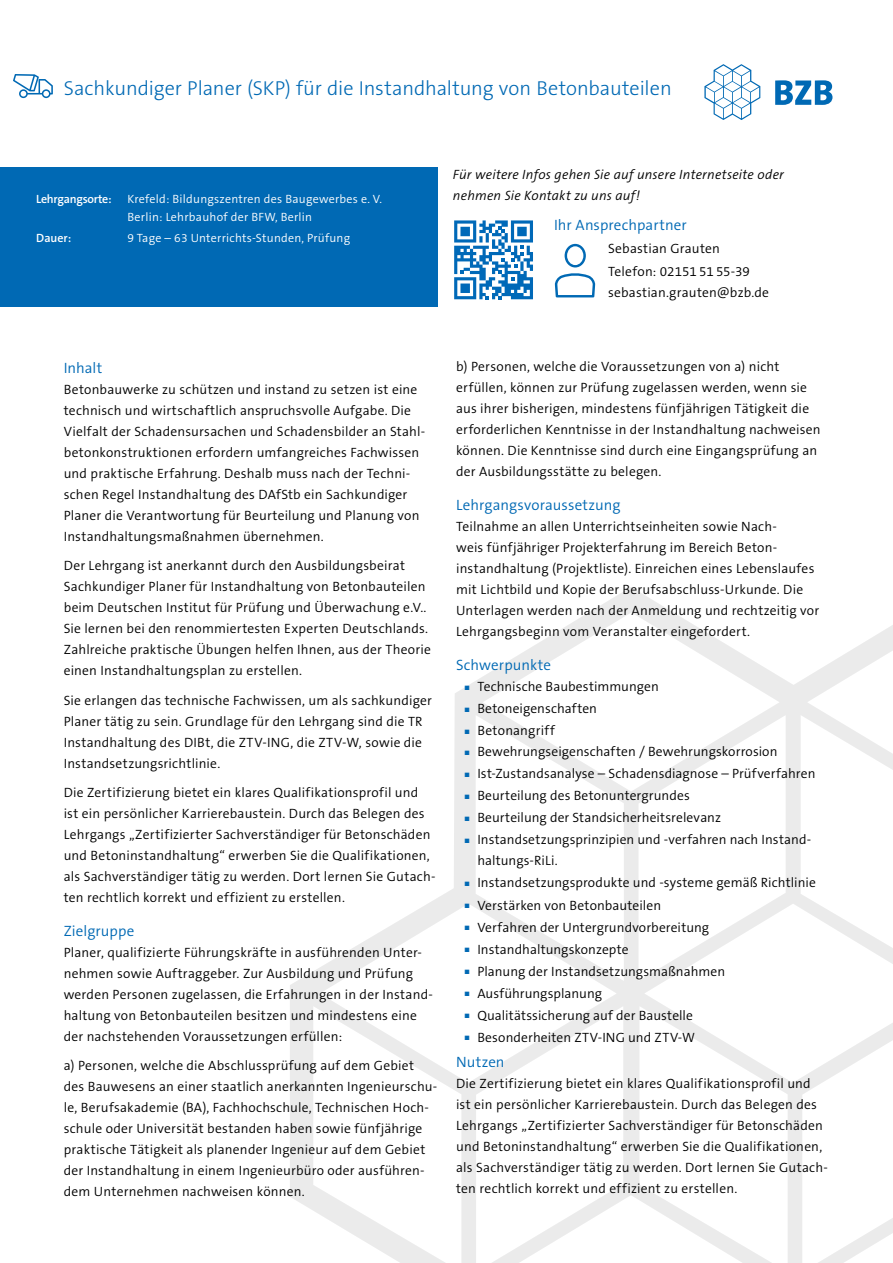
<style>
.page{position:relative;width:893px;height:1263px;background:#fff}
.page>*{position:absolute;margin:0;border:0;box-sizing:border-box;transform-origin:0 0}
.t1{font:300 20.25px "The Sans B W3";letter-spacing:-.005em;color:#0069b4}
.t2{font:300 15px "The Sans B W4";letter-spacing:.005em;color:#0069b4}
.t3{font:300 13.5px/21px "The Sans B W4";letter-spacing:.015em;color:#000}
.t4{font:italic 300 13.5px/21px "The Sans B W4";letter-spacing:.015em;color:#000}
.t5{font:300 12px/18px "The Sans B W4";letter-spacing:.02em;color:#fff}
.t6{font:600 12px "The Sans B W6";letter-spacing:-.02em;color:#fff}
</style>
<div class="page">
<svg style="left:290px;top:587px;width:603px;height:676px"></svg>
<svg style="left:555px;top:244px;width:40px;height:53px"></svg>
<svg style="left:13px;top:74px;width:40px;height:24px"></svg>
<svg style="left:704px;top:64px;width:56px;height:56px"></svg>
<div style="left:0;top:168px;width:437px;height:139px;background:#0069b4"></div>
<svg style="left:775px;top:80px;width:57px;height:25px"></svg>
<svg style="left:454px;top:220px;width:79px;height:79px"></svg>
<svg style="left:465px;top:685px;width:4px;height:4px"></svg>
<svg style="left:465px;top:707px;width:4px;height:4px"></svg>
<svg style="left:465px;top:729px;width:4px;height:5px"></svg>
<svg style="left:465px;top:750px;width:4px;height:5px"></svg>
<svg style="left:465px;top:772px;width:4px;height:5px"></svg>
<svg style="left:465px;top:794px;width:4px;height:5px"></svg>
<svg style="left:465px;top:816px;width:4px;height:5px"></svg>
<svg style="left:465px;top:838px;width:4px;height:5px"></svg>
<svg style="left:465px;top:881px;width:4px;height:5px"></svg>
<svg style="left:465px;top:904px;width:4px;height:4px"></svg>
<svg style="left:465px;top:926px;width:4px;height:4px"></svg>
<svg style="left:465px;top:948px;width:4px;height:4px"></svg>
<svg style="left:465px;top:970px;width:4px;height:4px"></svg>
<svg style="left:465px;top:992px;width:4px;height:4px"></svg>
<svg style="left:465px;top:1014px;width:4px;height:4px"></svg>
<svg style="left:465px;top:1036px;width:4px;height:4px"></svg>
<h1 class="t1" style="left:64px;top:75px;width:609px">Sachkundiger Planer (SKP) für die Instandhaltung von Betonbauteilen</h1>
<p class="t6" style="left:36px;top:191px;width:77px">Lehrgangsorte:</p>
<p class="t5" style="left:128px;top:190px;width:256px">Krefeld: Bildungszentren des Baugewerbes e. V.<br>Berlin: Lehrbauhof der BFW, Berlin</p>
<p class="t6" style="left:36px;top:230px;width:37px">Dauer:</p>
<p class="t5" style="left:128px;top:229px;width:224px">9 Tage – 63 Unterrichts-Stunden, Prüfung</p>
<p class="t4" style="left:453px;top:164px;width:332px">Für weitere Infos gehen Sie auf unsere Internetseite oder nehmen Sie Kontakt zu uns auf!</p>
<p class="t2" style="left:554px;top:215px;width:134px">Ihr Ansprechpartner</p>
<p class="t3" style="left:608px;top:237px;width:143px;line-height:23.1px">Sebastian Grauten<br>Telefon: 02151 51 55-39</p>
<p class="t3" style="left:608px;top:282px;width:163px">sebastian.grauten@bzb.de</p>
<p class="t2" style="left:64px;top:358px;width:40px">Inhalt</p>
<p class="t3" style="left:64px;top:379px;width:363px">Betonbauwerke zu schützen und instand zu setzen ist eine technisch und wirtschaftlich anspruchsvolle Aufgabe. Die Vielfalt der Schadensursachen und Schadensbilder an Stahl&shy;betonkonstruktionen erfordern umfangreiches Fachwissen und praktische Erfahrung. Deshalb muss nach der Techni&shy;schen Regel Instandhaltung des DAfStb ein Sachkundiger Planer die Verantwortung für Beurteilung und Planung von Instandhaltungsmaßnahmen übernehmen.</p>
<p class="t3" style="left:64px;top:555px;width:369px">Der Lehrgang ist anerkannt durch den Ausbildungsbeirat Sachkundiger Planer für Instandhaltung von Betonbauteilen beim Deutschen Institut für Prüfung und Überwachung e.V..<br>Sie lernen bei den renommiertesten Experten Deutschlands.<br>Zahlreiche praktische Übungen helfen Ihnen, aus der Theorie einen Instandhaltungsplan zu erstellen.</p>
<p class="t3" style="left:64px;top:690px;width:370px">Sie erlangen das technische Fachwissen, um als sachkundiger Planer tätig zu sein. Grundlage für den Lehrgang sind die TR Instandhaltung des DIBt, die ZTV-ING, die ZTV-W, sowie die Instandsetzungsrichtlinie.</p>
<p class="t3" style="left:64px;top:782px;width:373px">Die Zertifizierung bietet ein klares Qualifikationsprofil und ist ein persönlicher Karrierebaustein. Durch das Belegen des Lehrgangs „Zertifizierter Sachverständiger für Betonschäden und Betoninstandhaltung“ erwerben Sie die Qualifikationen, als Sachverständiger tätig zu werden. Dort lernen Sie Gutach&shy;ten rechtlich korrekt und effizient zu erstellen.</p>
<p class="t2" style="left:64px;top:921px;width:72px">Zielgruppe</p>
<p class="t3" style="left:64px;top:942px;width:371px">Planer, qualifizierte Führungskräfte in ausführenden Unter&shy;nehmen sowie Auftraggeber. Zur Ausbildung und Prüfung werden Personen zugelassen, die Erfahrungen in der Instand&shy;haltung von Betonbauteilen besitzen und mindestens eine der nachstehenden Voraussetzungen erfüllen:</p>
<p class="t3" style="left:64px;top:1055px;width:375px">a) Personen, welche die Abschlussprüfung auf dem Gebiet des Bauwesens an einer staatlich anerkannten Ingenieurschu&shy;le, Berufsakademie (BA), Fachhochschule, Technischen Hoch&shy;schule oder Universität bestanden haben sowie fünfjährige praktische Tätigkeit als planender Ingenieur auf dem Gebiet der Instandhaltung in einem Ingenieurbüro oder ausführen&shy;dem Unternehmen nachweisen können.</p>
<p class="t3" style="left:456px;top:356px;width:366px">b) Personen, welche die Voraussetzungen von a) nicht erfüllen, können zur Prüfung zugelassen werden, wenn sie aus ihrer bisherigen, mindestens fünfjährigen Tätigkeit die erforderlichen Kenntnisse in der Instandhaltung nachweisen können. Die Kenntnisse sind durch eine Eingangsprüfung an der Ausbildungsstätte zu belegen.</p>
<p class="t2" style="left:456px;top:495px;width:166px">Lehrgangsvoraussetzung</p>
<p class="t3" style="left:456px;top:516px;width:365px">Teilnahme an allen Unterrichtseinheiten sowie Nach-<br>weis fünfjähriger Projekterfahrung im Bereich Beton&shy;instandhaltung (Projektliste). Einreichen eines Lebenslaufes mit Lichtbild und Kopie der Berufsabschluss-Urkunde. Die Unterlagen werden nach der Anmeldung und rechtzeitig vor Lehrgangsbeginn vom Veranstalter eingefordert.</p>
<p class="t2" style="left:456px;top:655px;width:97px">Schwerpunkte</p>
<p class="t3" style="left:477px;top:675px;width:340px;line-height:21.9px">Technische Baubestimmungen<br>Betoneigenschaften<br>Betonangriff<br>Bewehrungseigenschaften / Bewehrungskorrosion Ist-Zustandsanalyse – Schadensdiagnose – Prüfverfahren Beurteilung des Betonuntergrundes<br>Beurteilung der Standsicherheitsrelevanz Instandsetzungsprinzipien und -verfahren nach Instand&shy;haltungs-RiLi.<br>Instandsetzungsprodukte und -systeme gemäß Richtlinie Verstärken von Betonbauteilen<br>Verfahren der Untergrundvorbereitung Instandhaltungskonzepte<br>Planung der Instandsetzungsmaßnahmen Ausführungsplanung<br>Qualitätssicherung auf der Baustelle<br>Besonderheiten ZTV-ING und ZTV-W</p>
<p class="t2" style="left:456px;top:1052px;width:50px">Nutzen</p>
<p class="t3" style="left:456px;top:1073px;width:373px">Die Zertifizierung bietet ein klares Qualifikationsprofil und ist ein persönlicher Karrierebaustein. Durch das Belegen des Lehrgangs „Zertifizierter Sachverständiger für Betonschäden und Betoninstandhaltung“ erwerben Sie die Qualifikationen, als Sachverständiger tätig zu werden. Dort lernen Sie Gutach&shy;ten rechtlich korrekt und effizient zu erstellen.</p>
</div>
